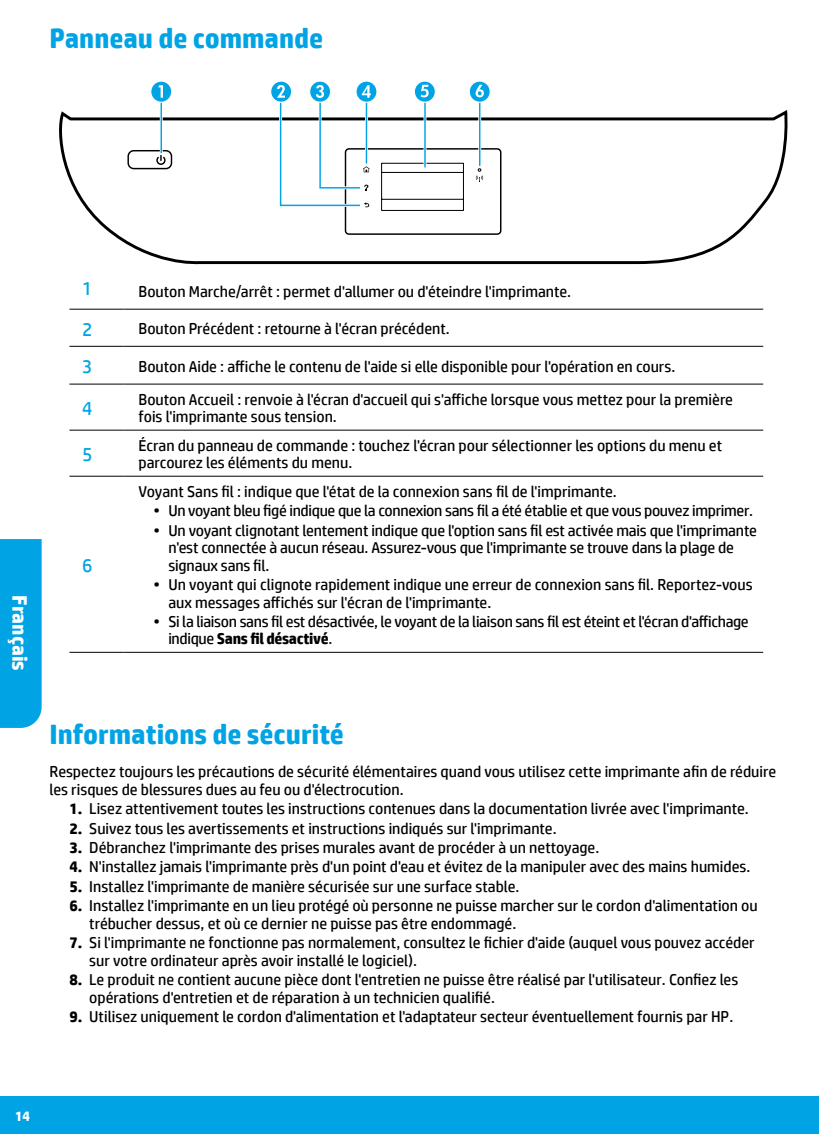
<style>
.page{position:relative;width:819px;height:1134px;background:#fff}
.page>*{position:absolute;margin:0;border:0;box-sizing:border-box;transform-origin:0 0}
.t1{font:700 28px "HP Simplified";color:#00a4e4}
.t2{font:700 21px "HP Simplified";color:#fff}
.t3{font:19.25px "HP Simplified";color:#00a4e4}
.t4{font:15.75px/17.5px "HP Simplified";color:#000}
.t5{font:15.75px/17.5px "HP Simplified";letter-spacing:-.02em;color:#000}
.t6{font:700 14px "HP Simplified";color:#fff}
.s1{font-weight:700}
</style>
<div class="page">
<div style="left:0;top:1096px;width:819px;height:38px;background:#00a4e4"></div>
<div style="left:0;top:539px;width:42px;height:189px;background:#00a4e4"></div>
<hr style="left:69px;top:309px;width:54px;height:1px;background:#000">
<hr style="left:123px;top:309px;width:640px;height:1px;background:#000">
<hr style="left:69px;top:346px;width:54px;height:1px;background:#000">
<hr style="left:123px;top:346px;width:640px;height:1px;background:#000">
<hr style="left:69px;top:384px;width:54px;height:1px;background:#000">
<hr style="left:123px;top:384px;width:640px;height:1px;background:#000">
<hr style="left:69px;top:430px;width:54px;height:1px;background:#000">
<hr style="left:123px;top:430px;width:640px;height:1px;background:#000">
<hr style="left:69px;top:476px;width:54px;height:1px;background:#000">
<hr style="left:123px;top:476px;width:640px;height:1px;background:#000">
<hr style="left:69px;top:652px;width:54px;height:1px;background:#000">
<hr style="left:123px;top:652px;width:640px;height:1px;background:#000">
<svg style="left:59px;top:110px;width:729px;height:154px"></svg>
<div style="left:127px;top:150px;width:45px;height:19px;border:1px solid #000;border-radius:6px"></div>
<svg style="left:271px;top:81px;width:21px;height:21px"></svg>
<div style="left:270px;top:80px;width:22px;height:23px;border:1px solid #fff;border-radius:50%"></div>
<svg style="left:310px;top:81px;width:21px;height:21px"></svg>
<div style="left:309px;top:80px;width:22px;height:23px;border:1px solid #fff;border-radius:50%"></div>
<svg style="left:356px;top:81px;width:21px;height:21px"></svg>
<div style="left:355px;top:80px;width:23px;height:23px;border:1px solid #fff;border-radius:50%"></div>
<svg style="left:414px;top:81px;width:21px;height:21px"></svg>
<div style="left:414px;top:80px;width:22px;height:23px;border:1px solid #fff;border-radius:50%"></div>
<svg style="left:469px;top:81px;width:21px;height:21px"></svg>
<div style="left:469px;top:80px;width:22px;height:23px;border:1px solid #fff;border-radius:50%"></div>
<svg style="left:151px;top:81px;width:21px;height:21px"></svg>
<div style="left:150px;top:80px;width:22px;height:23px;border:1px solid #fff;border-radius:50%"></div>
<svg style="left:156px;top:85px;width:346px;height:151px"></svg>
<h1 class="t1" style="left:50px;top:20px;width:275px">Panneau de commande</h1>
<h2 class="t2" style="left:33px;top:595px;width:77px;rotate:90deg">Français</h2>
<p class="t3" style="left:82px;top:276px;width:12px">1</p>
<p class="t4" style="left:139px;top:283px;width:434px">Bouton Marche/arrêt : permet d'allumer ou d'éteindre l'imprimante.</p>
<p class="t3" style="left:82px;top:316px;width:12px">2</p>
<p class="t4" style="left:139px;top:320px;width:313px">Bouton Précédent : retourne à l'écran précédent.</p>
<p class="t3" style="left:82px;top:354px;width:12px">3</p>
<p class="t4" style="left:139px;top:357px;width:538px">Bouton Aide : affiche le contenu de l'aide si elle disponible pour l'opération en cours.</p>
<p class="t3" style="left:82px;top:396px;width:12px">4</p>
<p class="t4" style="left:139px;top:390px;width:596px">Bouton Accueil : renvoie à l'écran d'accueil qui s'affiche lorsque vous mettez pour la première fois l'imprimante sous tension.</p>
<p class="t3" style="left:82px;top:442px;width:12px">5</p>
<p class="t4" style="left:139px;top:436px;width:585px">Écran du panneau de commande : touchez l'écran pour sélectionner les options du menu et parcourez les éléments du menu.</p>
<p class="t3" style="left:82px;top:553px;width:12px">6</p>
<p class="t4" style="left:139px;top:482px;width:480px">Voyant Sans fil : indique que l'état de la connexion sans fil de l'imprimante.</p>
<p class="t5" style="left:153px;top:502px;width:601px">• Un voyant bleu figé indique que la connexion sans fil a été établie et que vous pouvez imprimer.</p>
<p class="t4" style="left:168px;top:521px;width:590px;text-indent:-15px">• Un voyant clignotant lentement indique que l'option sans fil est activée mais que l'imprimante n'est connectée à aucun réseau. Assurez-vous que l'imprimante se trouve dans la plage de signaux sans fil.</p>
<p class="t4" style="left:168px;top:576px;width:586px;text-indent:-15px">• Un voyant qui clignote rapidement indique une erreur de connexion sans fil. Reportez-vous aux messages affichés sur l'écran de l'imprimante.</p>
<p class="t5" style="left:168px;top:613px;width:582px;text-indent:-15px">• Si la liaison sans fil est désactivée, le voyant de la liaison sans fil est éteint et l'écran d'affichage indique <span class="s1">Sans fil désactivé</span>.</p>
<h1 class="t1" style="left:50px;top:716px;width:296px">Informations de sécurité</h1>
<p class="t4" style="left:50px;top:763px;width:728px">Respectez toujours les précautions de sécurité élémentaires quand vous utilisez cette imprimante afin de réduire les risques de blessures dues au feu ou d'électrocution.</p>
<p class="t4" style="left:69px;top:800px;width:681px"><span class="s1">1.</span> Lisez attentivement toutes les instructions contenues dans la documentation livrée avec l'imprimante.</p>
<p class="t4" style="left:69px;top:819px;width:489px"><span class="s1">2.</span> Suivez tous les avertissements et instructions indiqués sur l'imprimante.</p>
<p class="t4" style="left:69px;top:839px;width:531px"><span class="s1">3.</span> Débranchez l'imprimante des prises murales avant de procéder à un nettoyage.</p>
<p class="t4" style="left:69px;top:858px;width:682px"><span class="s1">4.</span> N'installez jamais l'imprimante près d'un point d'eau et évitez de la manipuler avec des mains humides.</p>
<p class="t4" style="left:69px;top:877px;width:452px"><span class="s1">5.</span> Installez l'imprimante de manière sécurisée sur une surface stable.</p>
<p class="t4" style="left:89px;top:897px;width:670px;text-indent:-20px"><span class="s1">6.</span> Installez l'imprimante en un lieu protégé où personne ne puisse marcher sur le cordon d'alimentation ou trébucher dessus, et où ce dernier ne puisse pas être endommagé.</p>
<p class="t4" style="left:89px;top:934px;width:667px;text-indent:-20px"><span class="s1">7.</span> Si l'imprimante ne fonctionne pas normalement, consultez le fichier d'aide (auquel vous pouvez accéder sur votre ordinateur après avoir installé le logiciel).</p>
<p class="t4" style="left:89px;top:971px;width:651px;text-indent:-20px"><span class="s1">8.</span> Le produit ne contient aucune pièce dont l'entretien ne puisse être réalisé par l'utilisateur. Confiez les opérations d'entretien et de réparation à un technicien qualifié.</p>
<p class="t4" style="left:69px;top:1008px;width:665px"><span class="s1">9.</span> Utilisez uniquement le cordon d'alimentation et l'adaptateur secteur éventuellement fournis par HP.</p>
<p class="t6" style="left:15px;top:1107px;width:17px">14</p>
</div>
